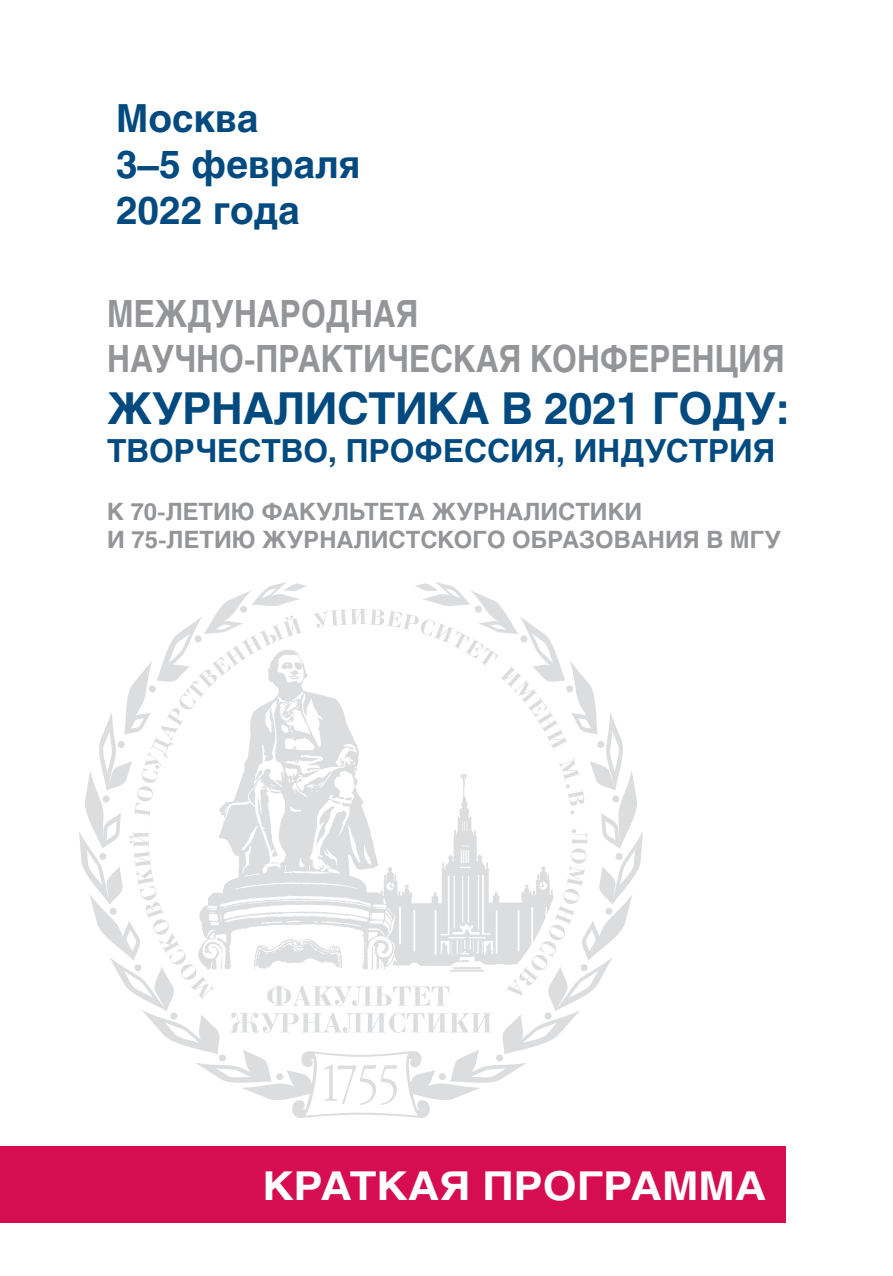
<style>
.page{position:relative;width:893px;height:1276px;background:#fff}
.page>*{position:absolute;margin:0;border:0;box-sizing:border-box;transform-origin:0 0}
.t1{font:700 43.65px "Helios";letter-spacing:-.01em;color:#004a7f}
.t2{font:700 39.38px "Helios";color:#fff;scale:1.1 1}
.t3{font:700 38.25px "Helios";color:#004a7f}
.t4{font:700 37.12px/44.6px "Helios";color:#939598;scale:.85 1}
.t5{font:700 31.5px "Helios";color:#004a7f}
.t6{font:700 23.62px/28.3px "Helios";color:#939598}
</style>
<div class="page">
<img style="left:80px;top:582px;width:563px;height:535px">
<div style="left:0;top:1146px;width:786px;height:76px;background:#d60e51"></div>
<p class="t3" style="left:116px;top:96px;width:144px">Москва</p>
<p class="t3" style="left:116px;top:142px;width:246px">3–5 февраля</p>
<p class="t3" style="left:116px;top:188px;width:185px">2022 года</p>
<p class="t4" style="left:107px;top:291px;width:798px">МЕЖДУНАРОДНАЯ<br>НАУЧНО-ПРАКТИЧЕСКАЯ КОНФЕРЕНЦИЯ</p>
<p class="t1" style="left:107px;top:383px;width:684px">ЖУРНАЛИСТИКА В 2021 ГОДУ:</p>
<p class="t5" style="left:107px;top:432px;width:670px">ТВОРЧЕСТВО, ПРОФЕССИЯ, ИНДУСТРИЯ</p>
<p class="t6" style="left:107px;top:497px;width:675px">К 70-ЛЕТИЮ ФАКУЛЬТЕТА ЖУРНАЛИСТИКИ<br>И 75-ЛЕТИЮ ЖУРНАЛИСТСКОГО ОБРАЗОВАНИЯ В МГУ</p>
<p class="t2" style="left:263px;top:1162px;width:459px">КРАТКАЯ ПРОГРАММА</p>
</div>
